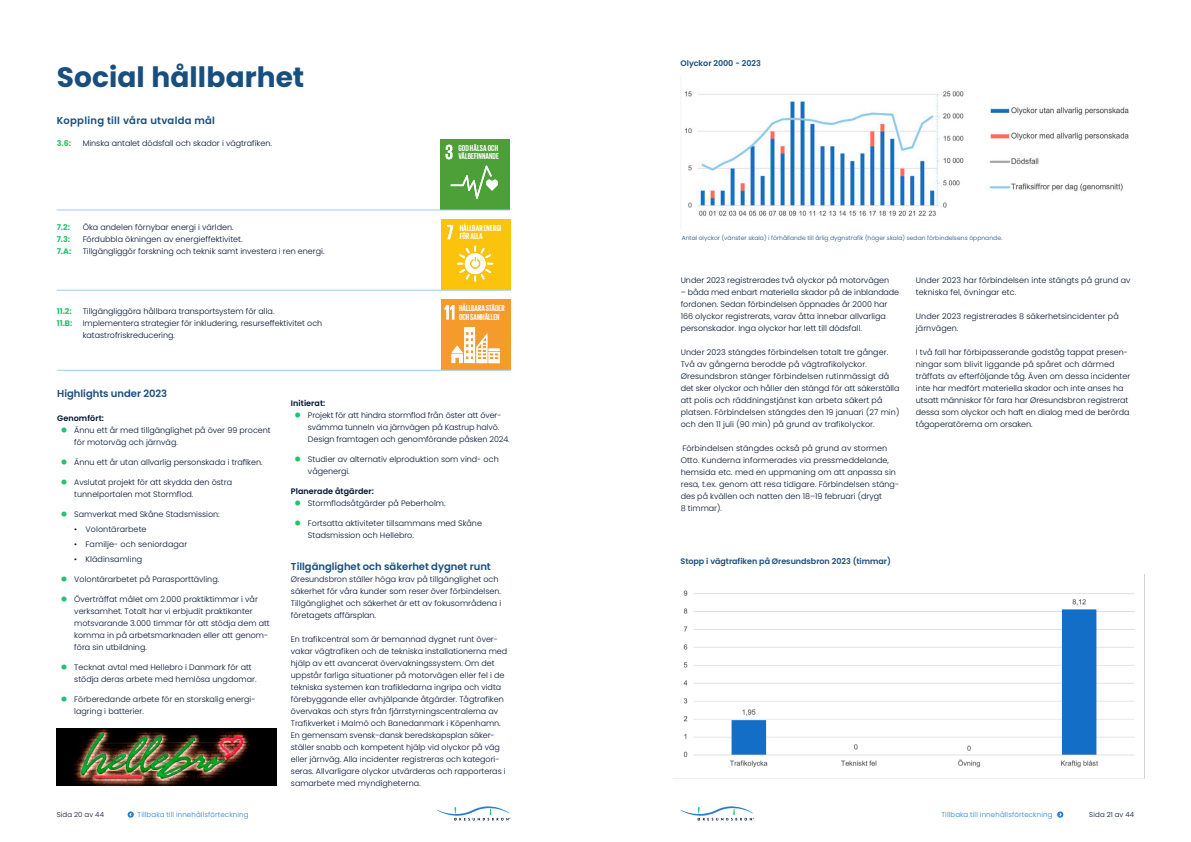
<style>
.page{position:relative;width:1191px;height:842px;background:#fff}
.page>*{position:absolute;margin:0;border:0;box-sizing:border-box;transform-origin:0 0}
.t1{font:700 28px "Poppins";letter-spacing:.005em;color:#194f7e}
.t2{font:600 10px "Poppins";letter-spacing:-.005em;color:#194f7e}
.t3{font:600 10px "Poppins";letter-spacing:.025em;color:#194f7e}
.t4{font:700 8.8px/8.4px "Giorgio Sans";letter-spacing:.015em;color:#fff}
.t5{font:300 8px/12px "Poppins";color:#001430}
.t6{font:600 8px "Poppins";letter-spacing:-.005em;color:#194f7e}
.t7{font:600 8px "Poppins";letter-spacing:.005em;color:#001430}
.t8{font:700 8px "Poppins";color:#24c26c}
.t9{font:300 7px "Poppins";letter-spacing:.02em;color:#2a7ec9}
.t10{font:300 7px "Poppins";letter-spacing:.025em;color:#001430}
.t11{font:300 6px "Poppins";letter-spacing:.01em;color:#194f7e}
.s1{font-weight:900;font-size:14.9px;color:#24c26c}
</style>
<div class="page">
<svg style="left:437px;top:806px;width:73px;height:14px"></svg>
<svg style="left:680px;top:806px;width:74px;height:14px"></svg>
<svg style="left:128px;top:811px;width:6px;height:7px"></svg>
<svg style="left:1057px;top:811px;width:6px;height:7px"></svg>
<div style="left:441px;top:219px;width:69px;height:70px;background:#fcc30d"></div>
<svg style="left:447px;top:225px;width:6px;height:14px"></svg>
<svg style="left:457px;top:246px;width:36px;height:36px"></svg>
<hr style="left:57px;top:290px;width:454px;height:1px;background:#a1cbea">
<div style="left:441px;top:299px;width:69px;height:71px;background:#f59b2c"></div>
<svg style="left:445px;top:305px;width:9px;height:14px"></svg>
<svg style="left:451px;top:327px;width:48px;height:36px"></svg>
<hr style="left:57px;top:370px;width:454px;height:1px;background:#a1cbea">
<div style="left:440px;top:139px;width:70px;height:71px;background:#4d9f38"></div>
<svg style="left:445px;top:145px;width:7px;height:14px"></svg>
<svg style="left:450px;top:166px;width:48px;height:33px"></svg>
<hr style="left:56px;top:209px;width:454px;height:1px;background:#a1cbea">
<img style="left:57px;top:729px;width:219px;height:56px">
<img style="left:685px;top:91px;width:444px;height:125px">
<img style="left:673px;top:574px;width:472px;height:205px">
<h1 class="t1" style="left:57px;top:61px;width:249px">Social hållbarhet</h1>
<p class="t3" style="left:57px;top:115px;width:160px">Koppling till våra utvalda mål</p>
<p class="t8" style="left:57px;top:139px;width:16px">3.6:</p>
<p class="t5" style="left:83px;top:137px;width:191px">Minska antalet dödsfall och skador i vägtrafiken.</p>
<p class="t4" style="left:458px;top:143px;width:42px">GOD HÄLSA OCH<br>VÄLBEFINNANDE</p>
<p class="t8" style="left:57px;top:223px;width:15px">7.2:</p>
<p class="t5" style="left:83px;top:221px;width:152px">Öka andelen förnybar energi i världen.</p>
<p class="t8" style="left:57px;top:235px;width:15px">7.3:</p>
<p class="t5" style="left:83px;top:233px;width:161px">Fördubbla ökningen av energieffektivitet.</p>
<p class="t8" style="left:57px;top:247px;width:16px">7.A:</p>
<p class="t5" style="left:83px;top:245px;width:243px">Tillgängliggör forskning och teknik samt investera i ren energi.</p>
<p class="t4" style="left:460px;top:223px;width:43px">HÅLLBAR ENERGI<br>FÖR ALLA</p>
<p class="t8" style="left:57px;top:307px;width:16px">11.2:</p>
<p class="t5" style="left:83px;top:305px;width:193px">Tillgängliggöra hållbara transportsystem för alla.</p>
<p class="t8" style="left:57px;top:319px;width:17px">11.B:</p>
<p class="t5" style="left:83px;top:317px;width:241px">Implementera strategier för inkludering, resurseffektivitet och katastrofriskreducering.</p>
<p class="t4" style="left:459px;top:304px;width:47px">HÅLLBARA STÄDER<br>OCH SAMHÄLLEN</p>
<p class="t2" style="left:57px;top:388px;width:111px">Highlights under 2023</p>
<p class="t7" style="left:57px;top:414px;width:48px">Genomfört:</p>
<p class="t5" style="left:74px;top:424px;width:198px;text-indent:-14px"><span class="s1">•</span> Ännu ett år med tillgänglighet på över 99 procent för motorväg och järnväg.</p>
<p class="t5" style="left:60px;top:456px;width:204px"><span class="s1">•</span> Ännu ett år utan allvarlig personskada i trafiken.</p>
<p class="t5" style="left:74px;top:476px;width:159px;text-indent:-14px"><span class="s1">•</span> Avslutat projekt för att skydda den östra tunnelportalen mot Stormflod.</p>
<p class="t5" style="left:60px;top:508px;width:161px"><span class="s1">•</span> Samverkat med Skåne Stadsmission:</p>
<p class="t5" style="left:74px;top:523px;width:74px">• Volontärarbete</p>
<p class="t5" style="left:74px;top:538px;width:114px">• Familje- och seniordagar</p>
<p class="t5" style="left:74px;top:553px;width:69px">• Klädinsamling</p>
<p class="t5" style="left:60px;top:573px;width:161px"><span class="s1">•</span> Volontärarbetet på Parasporttävling.</p>
<p class="t5" style="left:74px;top:593px;width:197px;text-indent:-14px"><span class="s1">•</span> Överträffat målet om 2.000 praktiktimmar i vår verksamhet. Totalt har vi erbjudit praktikanter motsvarande 3.000 timmar för att stödja dem att komma in på arbetsmarknaden eller att genom&shy;föra sin utbildning.</p>
<p class="t5" style="left:74px;top:661px;width:184px;text-indent:-14px"><span class="s1">•</span> Tecknat avtal med Hellebro i Danmark för att stödja deras arbete med hemlösa ungdomar.</p>
<p class="t5" style="left:74px;top:693px;width:182px;text-indent:-14px"><span class="s1">•</span> Förberedande arbete för en storskalig energi&shy;lagring i batterier.</p>
<p class="t7" style="left:291px;top:399px;width:36px">Initierat:</p>
<p class="t5" style="left:308px;top:409px;width:203px;text-indent:-14px"><span class="s1">•</span> Projekt för att hindra stormflod från öster att över&shy;svämma tunneln via järnvägen på Kastrup halvö.<br>Design framtagen och genomförande påsken 2024.</p>
<p class="t5" style="left:308px;top:453px;width:192px;text-indent:-14px"><span class="s1">•</span> Studier av alternativ elproduktion som vind- och vågenergi.</p>
<p class="t7" style="left:291px;top:487px;width:84px">Planerade åtgärder:</p>
<p class="t5" style="left:294px;top:497px;width:153px"><span class="s1">•</span> Stormflodsåtgärder på Peberholm.</p>
<p class="t5" style="left:308px;top:517px;width:175px;text-indent:-14px"><span class="s1">•</span> Fortsatta aktiviteter tillsammans med Skåne<br>Stadsmission och Hellebro.</p>
<p class="t2" style="left:291px;top:561px;width:201px">Tillgänglighet och säkerhet dygnet runt</p>
<p class="t5" style="left:291px;top:573px;width:212px">Øresundsbron ställer höga krav på tillgänglighet och säkerhet för våra kunder som reser över förbindelsen.<br>Tillgänglighet och säkerhet är ett av fokusområdena i företagets affärsplan.</p>
<p class="t5" style="left:291px;top:633px;width:218px">En trafikcentral som är bemannad dygnet runt över&shy;vakar vägtrafiken och de tekniska installationerna med hjälp av ett avancerat övervakningssystem. Om det uppstår farliga situationer på motorvägen eller fel i de tekniska systemen kan trafikledarna ingripa och vidta förebyggande eller avhjälpande åtgärder. Tågtrafiken övervakas och styrs från fjärrstyrningscentralerna av Trafikverket i Malmö och Banedanmark i Köpenhamn.<br>En gemensam svensk-dansk beredskapsplan säker&shy;ställer snabb och kompetent hjälp vid olyckor på väg eller järnväg. Alla incidenter registreras och kategori&shy;seras. Allvarligare olyckor utvärderas och rapporteras i samarbete med myndigheterna.</p>
<p class="t6" style="left:680px;top:59px;width:82px">Olyckor 2000 - 2023</p>
<p class="t11" style="left:681px;top:235px;width:322px">Antal olyckor (vänster skala) i förhållande till årlig dygnstrafik (höger skala) sedan förbindelsens öppnande.</p>
<p class="t5" style="left:680px;top:274px;width:210px">Under 2023 registrerades två olyckor på motorvägen</p>
<p class="t5" style="left:680px;top:286px;width:220px">– båda med enbart materiella skador på de inblandade fordonen. Sedan förbindelsen öppnades år 2000 har 166 olyckor registrerats, varav åtta innebar allvarliga personskador. Inga olyckor har lett till dödsfall.</p>
<p class="t5" style="left:680px;top:346px;width:220px">Under 2023 stängdes förbindelsen totalt tre gånger.<br>Två av gångerna berodde på vägtrafikolyckor.<br>Øresundsbron stänger förbindelsen rutinmässigt då det sker olyckor och håller den stängd för att säkerställa att polis och räddningstjänst kan arbeta säkert på platsen. Förbindelsen stängdes den 19 januari (27 min) och den 11 juli (90 min) på grund av trafikolyckor.</p>
<p class="t5" style="left:680px;top:442px;width:220px">Förbindelsen stängdes också på grund av stormen Otto. Kunderna informerades via pressmeddelande, hemsida etc. med en uppmaning om att anpassa sin resa, t.ex. genom att resa tidigare. Förbindelsen stäng&shy;des på kvällen och natten den 18–19 februari (drygt<br>8 timmar).</p>
<p class="t5" style="left:916px;top:274px;width:216px">Under 2023 har förbindelsen inte stängts på grund av tekniska fel, övningar etc.</p>
<p class="t5" style="left:916px;top:310px;width:204px">Under 2023 registrerades 8 säkerhetsincidenter på järnvägen.</p>
<p class="t5" style="left:916px;top:346px;width:216px">I två fall har förbipasserande godståg tappat presen&shy;ningar som blivit liggande på spåret och därmed träffats av efterföljande tåg. Även om dessa incidenter inte har medfört materiella skador och inte anses ha utsatt människor för fara har Øresundsbron registrerat dessa som olyckor och haft en dialog med de berörda tågoperatörerna om orsaken.</p>
<p class="t6" style="left:680px;top:557px;width:212px">Stopp i vägtrafiken på Øresundsbron 2023 (timmar)</p>
<p class="t10" style="left:57px;top:810px;width:49px">Sida 20 av 44</p>
<p class="t9" style="left:137px;top:810px;width:113px">Tillbaka till innehållsförteckning</p>
<p class="t9" style="left:941px;top:810px;width:113px">Tillbaka till innehållsförteckning</p>
<p class="t10" style="left:1089px;top:810px;width:46px">Sida 21 av 44</p>
</div>
